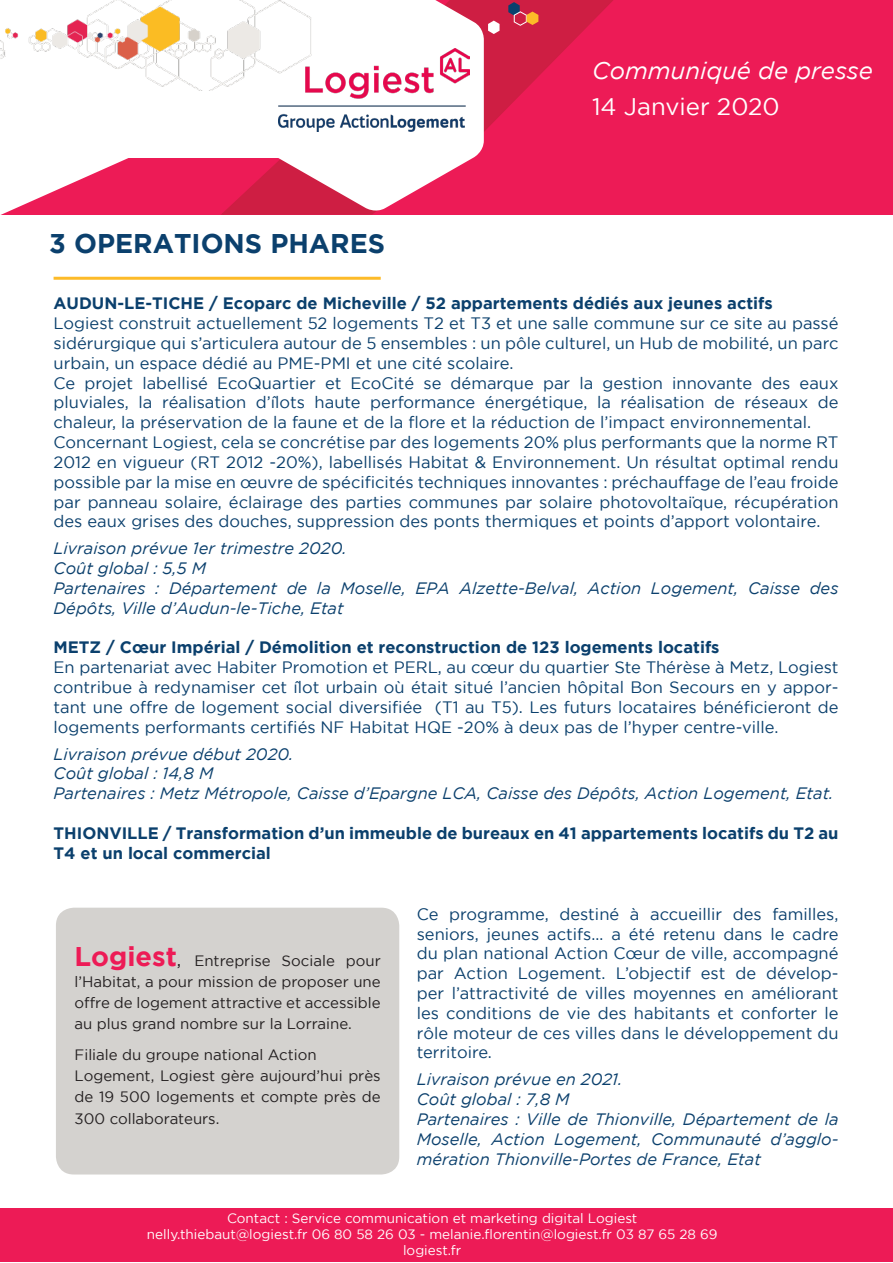
<style>
.page{position:relative;width:893px;height:1263px;background:#fff}
.page>*{position:absolute;margin:0;border:0;box-sizing:border-box;transform-origin:0 0}
.t1{font:700 27px "Gotham";color:#0b406d}
.t2{font:italic 24px "Gotham";color:#fff}
.t3{font:24px "Gotham";color:#fff}
.t4{font:16.5px/19.8px "Gotham";color:#0b406d;text-align:justify}
.t5{font:italic 16.5px/19.8px "Gotham";color:#0b406d}
.t6{font:700 16.5px/19.8px "Gotham";color:#0b406d}
.t7{font:15px/21px "Gotham";color:#231f20;text-align:justify}
.t8{font:13.5px "Gotham";color:#fff}
.s1{font-weight:700;font-size:27px;color:#ed1b56}
.s2{font-size:18px}
</style>
<div class="page">
<div style="left:0;top:0;width:893px;height:215px;background:#ed1b56"></div>
<div style="left:0;top:1209px;width:893px;height:53px;background:#ed1b56"></div>
<div style="left:56px;top:908px;width:343px;height:266px;background:#d4d2cf;border-radius:18px"></div>
<hr style="left:54px;top:277px;width:327px;height:3px;background:#fdbb28">
<div style="left:0;top:0;width:341px;height:157px;background:#fff"></div>
<svg style="left:0;top:157px;width:145px;height:58px"></svg>
<svg style="left:220px;top:157px;width:152px;height:58px"></svg>
<svg style="left:267px;top:0;width:202px;height:214px;fill:#fff"></svg>
<img style="left:278px;top:48px;width:95px;height:84px">
<img style="left:0;top:0;width:311px;height:90px">
<svg style="left:373px;top:0;width:240px;height:160px"></svg>
<p class="t1" style="left:49px;top:228px;width:337px">3 OPERATIONS PHARES</p>
<p class="t2" style="left:592px;top:57px;width:282px">Communiqué de presse</p>
<p class="t3" style="left:592px;top:93px;width:189px">14 Janvier 2020</p>
<p class="t6" style="left:54px;top:293px;width:721px">AUDUN-LE-TICHE / Ecoparc de Micheville / 52 appartements dédiés aux jeunes actifs</p>
<p class="t4" style="left:54px;top:313px;width:786px">Logiest construit actuellement 52 logements T2 et T3 et une salle commune sur ce site au passé sidérurgique qui s’articulera autour de 5 ensembles : un pôle culturel, un Hub de mobilité, un parc urbain, un espace dédié au PME-PMI et une cité scolaire.</p>
<p class="t4" style="left:54px;top:373px;width:786px">Ce projet labellisé EcoQuartier et EcoCité se démarque par la gestion innovante des eaux pluviales, la réalisation d’îlots haute performance énergétique, la réalisation de réseaux de chaleur, la préservation de la faune et de la flore et la réduction de l’impact environnemental.</p>
<p class="t4" style="left:54px;top:432px;width:786px">Concernant Logiest, cela se concrétise par des logements 20% plus performants que la norme RT 2012 en vigueur (RT 2012 -20%), labellisés Habitat &amp; Environnement. Un résultat optimal rendu possible par la mise en œuvre de spécificités techniques innovantes : préchauffage de l’eau froide par panneau solaire, éclairage des parties communes par solaire photovoltaïque, récupération des eaux grises des douches, suppression des ponts thermiques et points d’apport volontaire.</p>
<p class="t5" style="left:54px;top:539px;width:295px">Livraison prévue 1er trimestre 2020.</p>
<p class="t5" style="left:54px;top:558px;width:162px">Coût global : 5,5 M€</p>
<p class="t5" style="left:54px;top:578px;width:786px">Partenaires : Département de la Moselle, EPA Alzette-Belval, Action Logement, Caisse des<br>Dépôts, Ville d’Audun-le-Tiche, Etat</p>
<p class="t6" style="left:54px;top:637px;width:667px">METZ / Cœur Impérial / Démolition et reconstruction de 123 logements locatifs</p>
<p class="t4" style="left:54px;top:657px;width:786px">En partenariat avec Habiter Promotion et PERL, au cœur du quartier Ste Thérèse à Metz, Logiest contribue à redynamiser cet îlot urbain où était situé l’ancien hôpital Bon Secours en y appor&shy;tant une offre de logement social diversifiée (T1 au T5). Les futurs locataires bénéficieront de logements performants certifiés NF Habitat HQE -20% à deux pas de l’hyper centre-ville.</p>
<p class="t5" style="left:54px;top:744px;width:241px">Livraison prévue début 2020.</p>
<p class="t5" style="left:54px;top:764px;width:170px">Coût global : 14,8 M€</p>
<p class="t5" style="left:54px;top:783px;width:781px">Partenaires : Metz Métropole, Caisse d’Epargne LCA, Caisse des Dépôts, Action Logement, Etat.</p>
<p class="t6" style="left:54px;top:822px;width:786px">THIONVILLE / Transformation d’un immeuble de bureaux en 41 appartements locatifs du T2 au<br>T4 et un local commercial</p>
<p class="t7" style="left:75px;top:949px;width:308px"><span class="s1">Logiest</span><span class="s2">,</span> Entreprise Sociale pour l’Habitat, a pour mission de proposer une offre de logement attractive et accessible au plus grand nombre sur la Lorraine.</p>
<p class="t7" style="left:75px;top:1044px;width:244px">Filiale du groupe national Action</p>
<p class="t7" style="left:75px;top:1065px;width:308px">Logement, Logiest gère aujourd’hui près de 19 500 logements et compte près de 300 collaborateurs.</p>
<p class="t4" style="left:417px;top:904px;width:423px">Ce programme, destiné à accueillir des familles, seniors, jeunes actifs… a été retenu dans le cadre du plan national Action Cœur de ville, accompagné par Action Logement. L’objectif est de dévelop&shy;per l’attractivité de villes moyennes en améliorant les conditions de vie des habitants et conforter le rôle moteur de ces villes dans le développement du territoire.</p>
<p class="t5" style="left:417px;top:1069px;width:207px">Livraison prévue en 2021.</p>
<p class="t5" style="left:417px;top:1089px;width:163px">Coût global : 7,8 M€</p>
<p class="t5" style="left:417px;top:1109px;width:423px;text-align:justify">Partenaires : Ville de Thionville, Département de la Moselle, Action Logement, Communauté d’agglo&shy;mération Thionville-Portes de France, Etat</p>
<p class="t8" style="left:227px;top:1210px;width:412px">Contact : Service communication et marketing digital Logiest</p>
<p class="t8" style="left:147px;top:1227px;width:572px">nelly.thiebaut@logiest.fr 06 80 58 26 03 - melanie.florentin@logiest.fr 03 87 65 28 69</p>
<p class="t8" style="left:403px;top:1243px;width:60px">logiest.fr</p>
</div>
